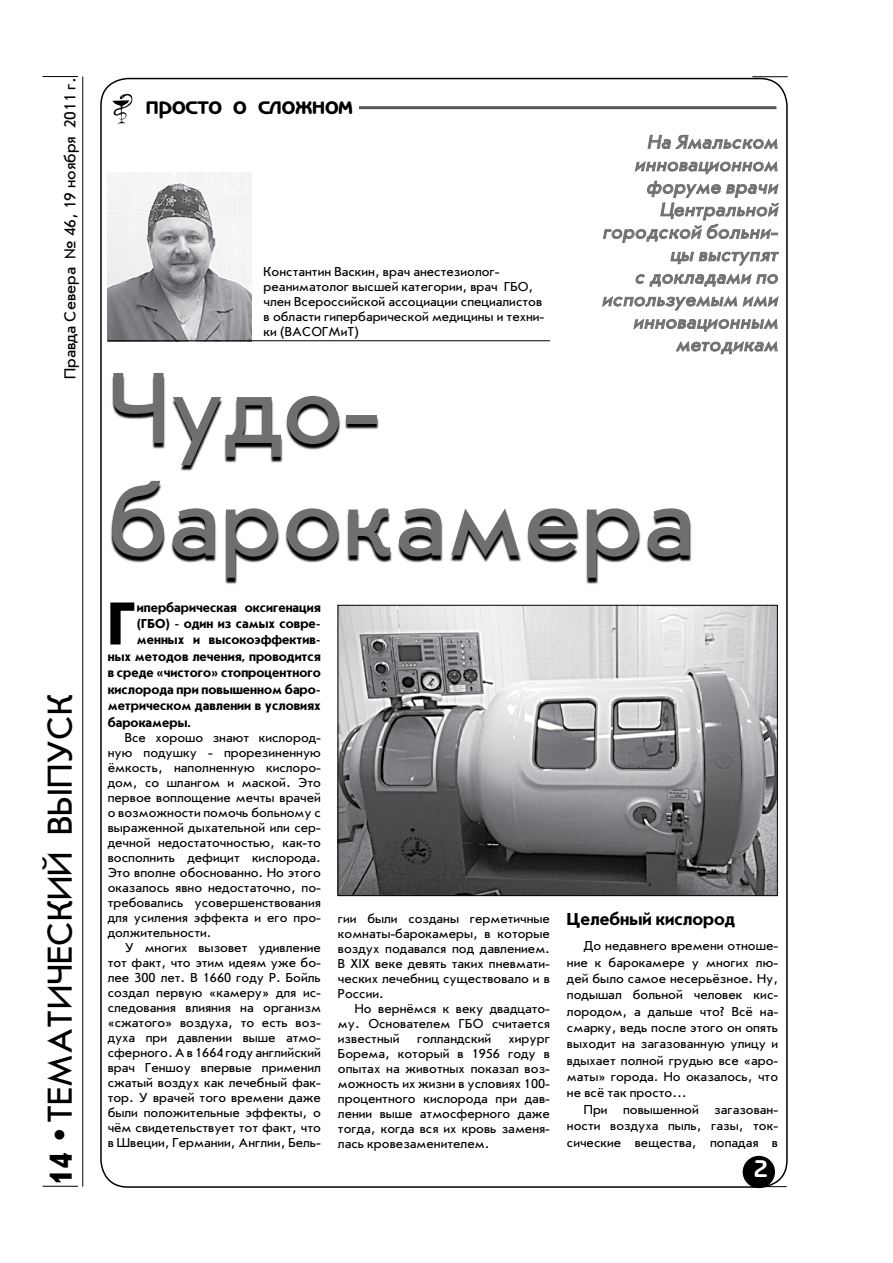
<style>
.page{position:relative;width:893px;height:1263px;background:#fff}
.page>*{position:absolute;margin:0;border:0;box-sizing:border-box;transform-origin:0 0}
.t1{font:105px/112.5px "Journal Sans C";color:#6d6f71}
.t2{font:700 63px "Journal Sans C";color:#000}
.t3{font:36px "Journal Sans C";color:#000}
.t4{font:700 24px "Benguiat Gothic C";color:#000}
.t5{font:700 24px "Benguiat Gothic C";color:#fff}
.t6{font:italic 19.5px/22.5px "Journal Sans C";color:#6d6f71;text-align:right}
.t7{font:700 18px "Journal Sans C";color:#000}
.t8{font:16.5px "Journal Sans C";color:#000}
.t9{font:13.5px/15px "Journal Sans C";color:#000;text-align:justify}
.t10{font:700 13.5px "Journal Sans C";color:#000}
.s1{font-weight:700;font-size:33px}
</style>
<div class="page">
<hr style="left:43px;top:76px;width:35px;height:1px;background:#000">
<hr style="left:752px;top:76px;width:36px;height:1px;background:#000">
<hr style="left:751px;top:1186px;width:36px;height:1px;background:#000">
<hr style="left:43px;top:1186px;width:35px;height:1px;background:#000">
<div style="left:743px;top:1156px;width:31px;height:31px;background:#000;border-radius:50%"></div>
<div style="left:743px;top:1156px;width:32px;height:32px;border:2px solid #000;border-radius:50%"></div>
<img style="left:112px;top:94px;width:21px;height:30px">
<hr style="left:359px;top:106px;width:417px;height:3px;background:#58595b">
<hr style="left:82px;top:77px;width:1px;height:1109px;background:#000">
<svg style="left:111px;top:376px;width:677px;height:253px"></svg>
<img style="left:340px;top:607px;width:435px;height:287px">
<div style="left:338px;top:605px;width:439px;height:291px;border:1px solid #000"></div>
<img style="left:108px;top:173px;width:144px;height:167px">
<hr style="left:108px;top:340px;width:442px;height:1px;background:#000">
<svg style="left:647px;top:135px;width:131px;height:14px"></svg>
<svg style="left:635px;top:161px;width:143px;height:13px"></svg>
<svg style="left:603px;top:180px;width:176px;height:63px"></svg>
<svg style="left:670px;top:251px;width:109px;height:15px"></svg>
<svg style="left:635px;top:274px;width:143px;height:13px"></svg>
<svg style="left:602px;top:296px;width:177px;height:15px"></svg>
<svg style="left:633px;top:319px;width:145px;height:13px"></svg>
<svg style="left:676px;top:341px;width:102px;height:13px"></svg>
<p class="t8" style="left:62px;top:379px;width:303px;rotate:-90deg">Правда Севера № 46, 19 ноября 2011 г.</p>
<h3 class="t3" style="left:42px;top:1186px;width:494px;rotate:-90deg"><span class="s1">14</span> тематический выпуск</h3>
<h3 class="t4" style="left:146px;top:91px;width:208px">просто о сложном</h3>
<p class="t9" style="left:264px;top:264px;width:282px;text-align:left">Константин Васкин, врач анестезиолог&shy;реаниматолог высшей категории, врач ГБО, член Всероссийской ассоциации специалистов в области гипербарической медицины и техни&shy;ки (ВАС</p>
<p class="t9" style="left:311px;top:324px;width:49px">ОГМиТ)</p>
<h3 class="t6" style="left:602px;top:131px;width:178px">На Ямальском инновационном форуме врачи<br>Центральной городской больни&shy;цы выступят<br>с докладами по используемым ими инновационным методикам</h3>
<h1 class="t1" style="left:108px;top:355px;width:589px">Чудо&shy;барокамера</h1>
<h2 class="t2" style="left:108px;top:591px;width:31px">Г</h2>
<p class="t10" style="left:137px;top:600px;width:186px">ипербарическая оксигенация</p>
<p class="t10" style="left:137px;top:616px;width:186px">(ГБО) - один из самых совре-</p>
<p class="t10" style="left:137px;top:633px;width:186px">менных и высокоэффектив-</p>
<p class="t10" style="left:108px;top:649px;width:215px">ных методов лечения, проводится</p>
<p class="t10" style="left:108px;top:666px;width:215px">в среде «чистого» стопроцентного</p>
<p class="t10" style="left:108px;top:682px;width:215px">кислорода при повышенном баро-</p>
<p class="t10" style="left:108px;top:699px;width:215px">метрическом давлении в условиях</p>
<p class="t10" style="left:108px;top:715px;width:85px">барокамеры.</p>
<p class="t9" style="left:108px;top:730px;width:215px;text-indent:17px">Все хорошо знают кислород&shy;ную подушку - прорезиненную ёмкость, наполненную кислоро&shy;дом, со шлангом и маской. Это первое воплощение мечты врачей о возможности помочь больному с выраженной дыхательной или сер&shy;дечной недостаточностью, как-то восполнить дефицит кислорода.<br>Это вполне обоснованно. Но этого оказалось явно недостаточно, по&shy;требовались усовершенствования для усиления эффекта и его про&shy;должительности.</p>
<p class="t9" style="left:108px;top:940px;width:215px;text-indent:17px">У многих вызовет удивление тот факт, что этим идеям уже бо&shy;лее 300 лет. В 1660 году Р. Бойль создал первую «камеру» для ис&shy;следования влияния на организм «сжатого» воздуха, то есть воз&shy;духа при давлении выше атмо&shy;сферного. А в 1664 году английский врач Геншоу впервые применил сжатый воздух как лечебный фак&shy;тор. У врачей того времени даже были положительные эффекты, о чём свидетельствует тот факт, что в Швеции, Германии, Англии, Бель-</p>
<h3 class="t7" style="left:567px;top:910px;width:170px">Целебный кислород</h3>
<p class="t9" style="left:567px;top:938px;width:213px;line-height:16.4px;text-indent:17px">До недавнего времени отноше&shy;ние к барокамере у многих лю&shy;дей было самое несерьёзное. Ну, подышал больной человек кис&shy;лородом, а дальше что? Всё на&shy;смарку, ведь после этого он опять выходит на загазованную улицу и вдыхает полной грудью все «аро&shy;маты» города. Но оказалось, что не всё так просто…</p>
<p class="t9" style="left:567px;top:1101px;width:213px;line-height:16.5px;text-indent:17px">При повышенной загазован&shy;ности воздуха пыль, газы, ток&shy;сические вещества, попадая в</p>
<p class="t9" style="left:338px;top:911px;width:214px">гии были созданы герметичные комнаты-барокамеры, в которые воздух подавался под давлением.<br>В XIX веке девять таких пневмати&shy;ческих лечебниц существовало и в России.</p>
<p class="t9" style="left:338px;top:1001px;width:214px;text-indent:17px">Но вернёмся к веку двадцато&shy;му. Основателем ГБО считается известный</p>
<p class="t9" style="left:417px;top:1031px;width:76px">голландский</p>
<p class="t9" style="left:338px;top:1031px;width:214px;text-indent:171px">хирург Борема, который в 1956 году в опытах на животных показал воз&shy;можность их жизни в условиях 100- процентного кислорода при дав&shy;лении выше атмосферного даже тогда, когда вся их кровь заменя&shy;лась кровезаменителем.</p>
<h3 class="t5" style="left:754px;top:1154px;width:15px">2</h3>
</div>
